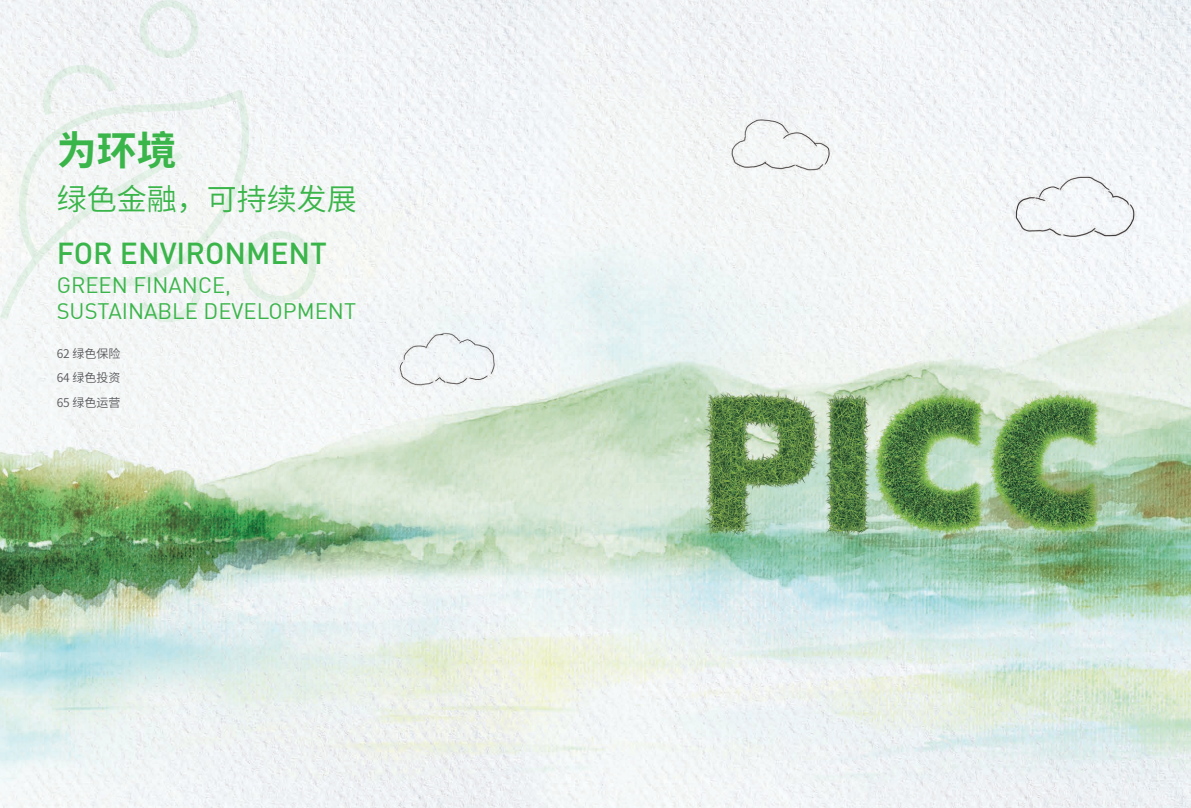
<style>
.page{position:relative;width:1191px;height:808px;background:#fff}
.page>*{position:absolute;margin:0;border:0;box-sizing:border-box;transform-origin:0 0}
.t1{font:700 40px "Source Han Sans CN";color:#3ab54a}
.t2{font:500 30px/53.3px "DIN";color:#3ab54a}
.t3{font:22px/26.4px "DIN";color:#3ab54a}
.t4{font:12px/24.7px "Source Han Sans CN";color:#57585a;text-align:justify}
.s1{font-family:"Source Han Sans CN";font-weight:400}
</style>
<div class="page">
<img style="left:0;top:0;width:1191px;height:808px">
<svg style="left:0;top:0;width:317px;height:323px"></svg>
<p class="t1" style="left:57px;top:128px;width:121px">为环境</p>
<p class="t2" style="left:57px;top:172px;width:301px"><span class="s1">绿色金融，可持续发展<br></span>FOR ENVIRONMENT</p>
<p class="t3" style="left:57px;top:271px;width:301px">GREEN FINANCE,<br>SUSTAINABLE DEVELOPMENT</p>
<p class="t4" style="left:57px;top:341px;width:65px">62 绿色保险64 绿色投资65 绿色运营</p>
</div>
